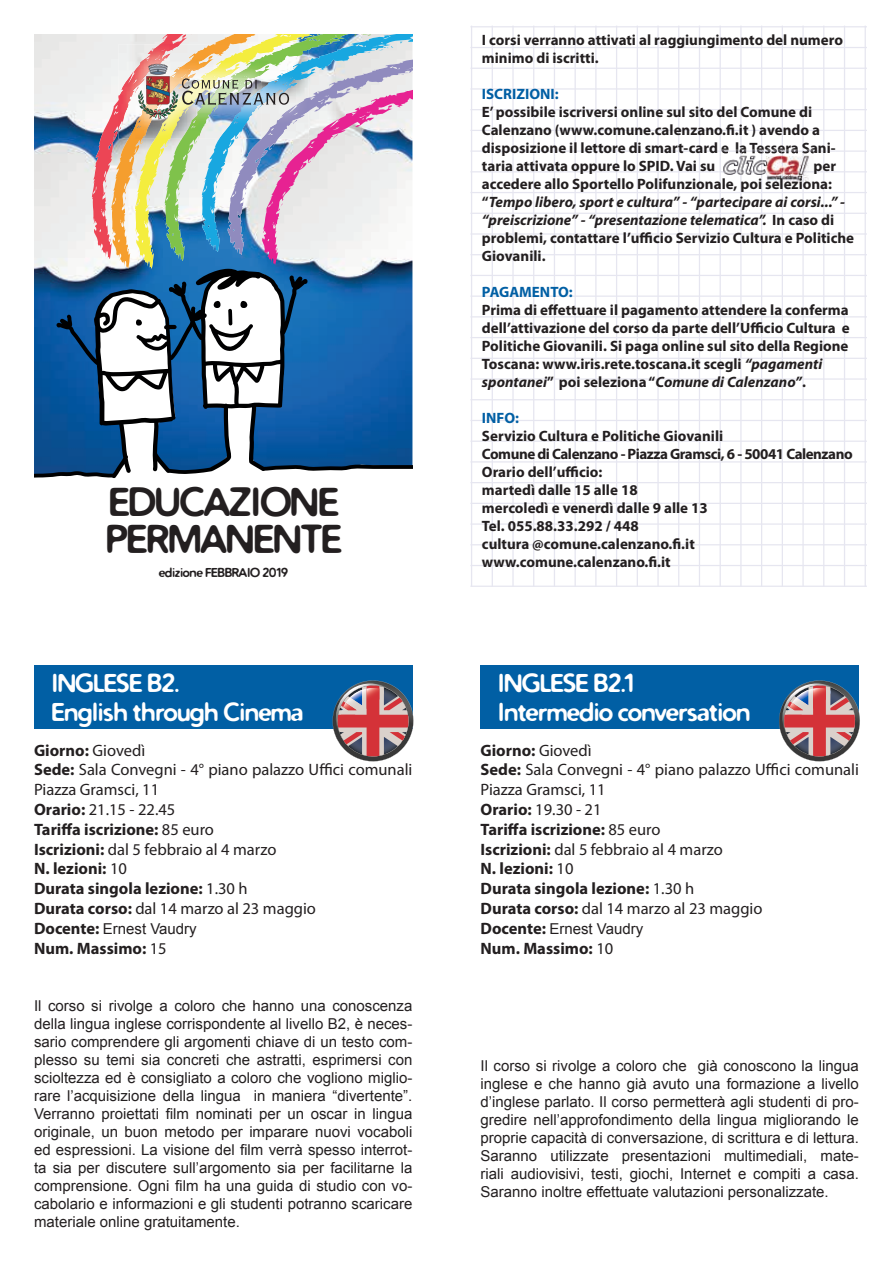
<style>
.page{position:relative;width:893px;height:1263px;background:#fff}
.page>*{position:absolute;margin:0;border:0;box-sizing:border-box;transform-origin:0 0}
.t1{font:700 37.5px/37.5px "Distro";color:#231f20}
.t2{font:700 24px/28.8px "Distro";color:#fff}
.t3{font:16.5px/19.8px "Myriad Pro";color:#231f20}
.t4{font:700 16.5px "Myriad Pro";color:#231f20}
.t5{font:15px/18px "Arial";color:#231f20;text-align:justify}
.t6{font:700 15px/18px "Myriad Pro";color:#231f20}
.t7{font:700 15px "Myriad Pro";color:#015fa4}
.t8{font:700 12px "Distro";color:#231f20}
.s1{font-style:italic}
.s2{font-weight:700}
.s3{font-family:"Myriad Pro";font-weight:700;font-size:16.5px}
.s4{font-weight:400}
</style>
<div class="page">
<svg style="left:470px;top:26px;width:397px;height:561px"></svg>
<svg style="left:482px;top:143px;width:353px;height:13px"></svg>
<svg style="left:34px;top:257px;width:378px;height:214px;background:#1b64a8"></svg>
<svg style="left:34px;top:471px;width:22px;height:7px"></svg>
<svg style="left:308px;top:465px;width:104px;height:6px"></svg>
<svg style="left:56px;top:269px;width:252px;height:209px"></svg>
<svg style="left:136px;top:319px;width:6px;height:7px"></svg>
<svg style="left:209px;top:301px;width:44px;height:50px"></svg>
<svg style="left:168px;top:467px;width:45px;height:7px"></svg>
<svg style="left:92px;top:34px;width:19px;height:225px"></svg>
<svg style="left:105px;top:185px;width:1px;height:12px"></svg>
<svg style="left:111px;top:34px;width:24px;height:235px"></svg>
<svg style="left:125px;top:196px;width:1px;height:12px"></svg>
<img style="left:118px;top:44px;width:10px;height:86px">
<img style="left:128px;top:44px;width:6px;height:95px">
<img style="left:134px;top:34px;width:279px;height:231px">
<img style="left:718px;top:156px;width:95px;height:29px">
<img style="left:718px;top:150px;width:95px;height:6px">
<div style="left:34px;top:665px;width:378px;height:64px;background:#015fa4"></div>
<div style="left:480px;top:665px;width:379px;height:64px;background:#015fa4"></div>
<svg style="left:332px;top:679px;width:82px;height:83px"></svg>
<svg style="left:779px;top:680px;width:81px;height:82px"></svg>
<h1 class="t1" style="left:106px;top:482px;width:236px">EDUCAZIONE<br>PERMANENTE</h1>
<p class="t8" style="left:159px;top:565px;width:130px">edizione FEBBRAIO 2019</p>
<p class="t6" style="left:482px;top:31px;width:363px">I corsi verranno attivati al raggiungimento del numero minimo di iscritti.</p>
<p class="t7" style="left:482px;top:86px;width:78px">ISCRIZIONI:</p>
<p class="t6" style="left:482px;top:103px;width:355px">E’ possibile iscriversi online sul sito del Comune di Calenzano (www.comune.calenzano.fi.it ) avendo a disposizione il lettore di smart-card e la Tessera Sani&shy;taria attivata oppure lo SPID. Vai su</p>
<p class="t6" style="left:482px;top:157px;width:374px;text-indent:332px">per accedere allo Sportello Polifunzionale, poi seleziona: “<span class="s1">Tempo libero, sport e cultura” - “partecipare ai corsi...” - “preiscrizione” - “presentazione telematica”.</span> In caso di problemi, contattare l’ufficio Servizio Cultura e Politiche Giovanili.</p>
<p class="t7" style="left:482px;top:284px;width:92px">PAGAMENTO:</p>
<p class="t6" style="left:482px;top:301px;width:369px">Prima di effettuare il pagamento attendere la conferma dell’attivazione del corso da parte dell’Ufficio Cultura e Politiche Giovanili. Si paga online sul sito della Regione Toscana: www.iris.rete.toscana.it scegli <span class="s1">“pagamenti spontanei</span>” poi seleziona “<span class="s1">Comune di Calenzano”</span>.</p>
<p class="t7" style="left:482px;top:410px;width:39px">INFO:</p>
<p class="t6" style="left:482px;top:427px;width:372px">Servizio Cultura e Politiche Giovanili<br>Comune di Calenzano - Piazza Gramsci, 6 - 50041 Calenzano Orario dell’ufficio:<br>martedì dalle 15 alle 18<br>mercoledì e venerdì dalle 9 alle 13<br>Tel. 055.88.33.292 / 448<br>cultura @comune.calenzano.fi.it www.comune.calenzano.fi.it</p>
<h2 class="t2" style="left:51px;top:668px;width:253px">INGLESE B2.<br>English through Cinema</h2>
<h2 class="t2" style="left:498px;top:668px;width:254px">INGLESE B2.1<br>Intermedio conversation</h2>
<p class="t3" style="left:34px;top:740px;width:380px"><span class="s2">Giorno:</span> Giovedì<br><span class="s2">Sede:</span> Sala Convegni - 4° piano palazzo Uffici comunali<br>Piazza Gramsci, 11<br><span class="s2">Orario:</span> 21.15 - 22.45<br><span class="s2">Tariffa iscrizione:</span> 85 euro<br><span class="s2">Iscrizioni:</span> dal 5 febbraio al 4 marzo<br><span class="s2">N. lezioni:</span> 10<br><span class="s2">Durata singola lezione:</span> 1.30 h<br><span class="s2">Durata corso:</span> dal 14 marzo al 23 maggio</p>
<p class="t5" style="left:34px;top:920px;width:164px"><span class="s3">Docente:</span> Ernest Vaudry</p>
<p class="t4" style="left:34px;top:939px;width:134px">Num. Massimo: <span class="s4">15</span></p>
<p class="t3" style="left:480px;top:740px;width:380px"><span class="s2">Giorno:</span> Giovedì<br><span class="s2">Sede:</span> Sala Convegni - 4° piano palazzo Uffici comunali<br>Piazza Gramsci, 11<br><span class="s2">Orario:</span> 19.30 - 21<br><span class="s2">Tariffa iscrizione:</span> 85 euro<br><span class="s2">Iscrizioni:</span> dal 5 febbraio al 4 marzo<br><span class="s2">N. lezioni:</span> 10<br><span class="s2">Durata singola lezione:</span> 1.30 h<br><span class="s2">Durata corso:</span> dal 14 marzo al 23 maggio</p>
<p class="t5" style="left:480px;top:920px;width:164px"><span class="s3">Docente:</span> Ernest Vaudry</p>
<p class="t4" style="left:480px;top:939px;width:134px">Num. Massimo: <span class="s4">10</span></p>
<p class="t5" style="left:34px;top:997px;width:380px">Il corso si rivolge a coloro che hanno una conoscenza della lingua inglese corrispondente al livello B2, è neces&shy;sario comprendere gli argomenti chiave di un testo com&shy;plesso su temi sia concreti che astratti, esprimersi con scioltezza ed è consigliato a coloro che vogliono miglio&shy;rare l’acquisizione della lingua in maniera “divertente”.<br>Verranno proiettati film nominati per un oscar in lingua originale, un buon metodo per imparare nuovi vocaboli ed espressioni. La visione del film verrà spesso interrot&shy;ta sia per discutere sull’argomento sia per facilitarne la comprensione. Ogni film ha una guida di studio con vo&shy;cabolario e informazioni e gli studenti potranno scaricare materiale online gratuitamente.</p>
<p class="t5" style="left:480px;top:1056px;width:380px">Il corso si rivolge a coloro che già conoscono la lingua inglese e che hanno già avuto una formazione a livello d’inglese parlato. Il corso permetterà agli studenti di pro&shy;gredire nell’approfondimento della lingua migliorando le proprie capacità di conversazione, di scrittura e di lettura.<br>Saranno utilizzate presentazioni multimediali, mate&shy;riali audiovisivi, testi, giochi, Internet e compiti a casa.<br>Saranno inoltre effettuate valutazioni personalizzate.</p>
</div>
